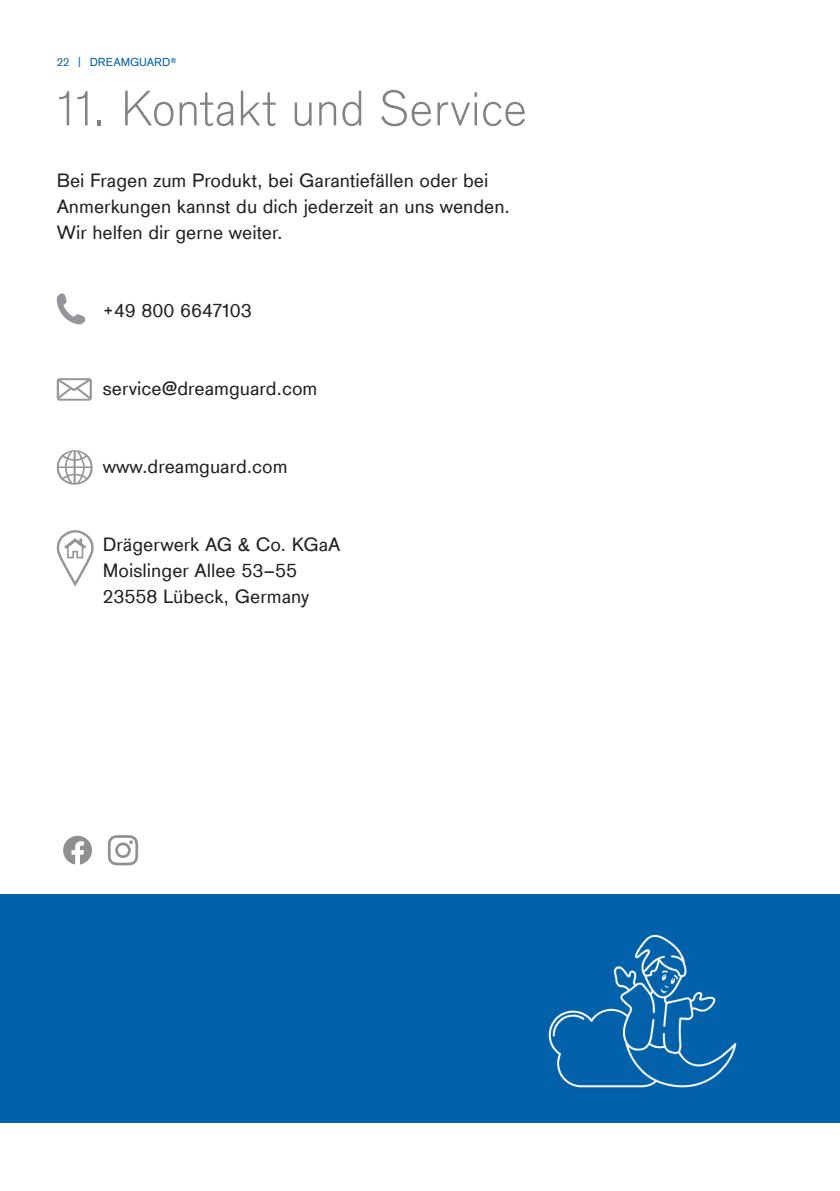
<style>
.page{position:relative;width:840px;height:1191px;background:#fff}
.page>*{position:absolute;margin:0;border:0;box-sizing:border-box;transform-origin:0 0}
.t1{font:300 52px "Draeger Sans";color:#808285}
.t2{font:20px/26px "Draeger Sans";color:#231f20}
.t3{font:12px "Draeger Sans";color:#0161aa}
</style>
<div class="page">
<svg style="left:56px;top:293px;width:30px;height:31px"></svg>
<svg style="left:57px;top:378px;width:35px;height:23px"></svg>
<svg style="left:57px;top:450px;width:35px;height:35px"></svg>
<svg style="left:56px;top:530px;width:38px;height:57px"></svg>
<div style="left:0;top:894px;width:839px;height:229px;background:#0161aa"></div>
<svg style="left:63px;top:836px;width:29px;height:28px"></svg>
<svg style="left:108px;top:835px;width:30px;height:30px"></svg>
<img style="left:548px;top:934px;width:189px;height:154px">
<p class="t3" style="left:57px;top:54px;width:121px">22 | DREAMGUARD®</p>
<h1 class="t1" style="left:57px;top:74px;width:472px">11. Kontakt und Service</h1>
<p class="t2" style="left:57px;top:166px;width:454px">Bei Fragen zum Produkt, bei Garantiefällen oder bei<br>Anmerkungen kannst du dich jederzeit an uns wenden.<br>Wir helfen dir gerne weiter.</p>
<p class="t2" style="left:103px;top:296px;width:150px">+49 800 6647103</p>
<p class="t2" style="left:103px;top:374px;width:216px">service@dreamguard.com</p>
<p class="t2" style="left:103px;top:452px;width:186px">www.dreamguard.com</p>
<p class="t2" style="left:103px;top:530px;width:239px">Drägerwerk AG &amp; Co. KGaA<br>Moislinger Allee 53–55<br>23558 Lübeck, Germany</p>
</div>
